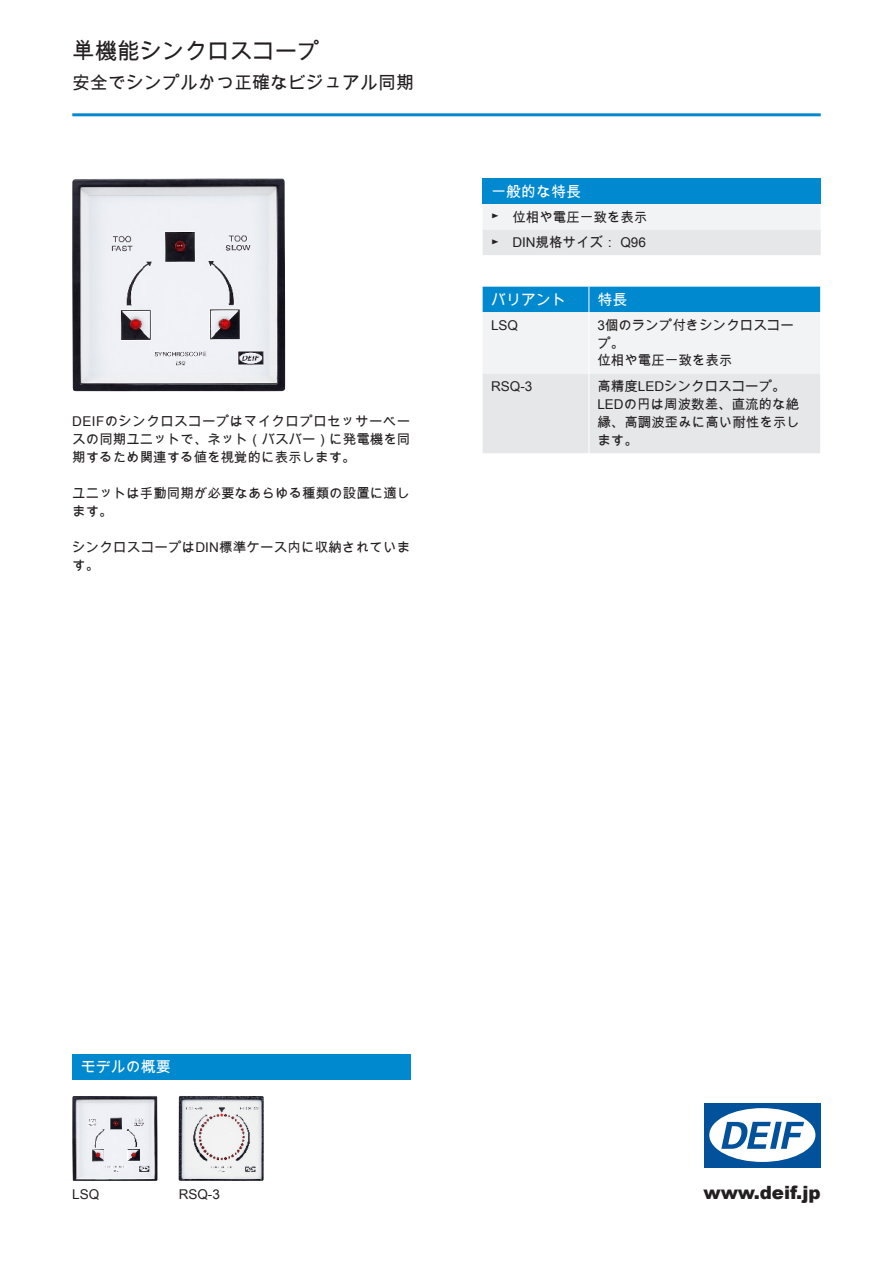
<style>
.page{position:relative;width:893px;height:1263px;background:#fff}
.page>*{position:absolute;margin:0;border:0;box-sizing:border-box;transform-origin:0 0}
.t1{font:22.5px "Arial Unicode MS";color:#231f20}
.t2{font:900 18.3px "Arial";color:#231f20}
.t3{font:18px "Arial Unicode MS";color:#231f20}
.t4{font:15px "Arial Unicode MS";color:#fff}
.t5{font:13.5px/18px "Arial Unicode MS";color:#231f20}
</style>
<div class="page">
<hr style="left:72px;top:113px;width:749px;height:3px;background:#0089cf">
<img style="left:72px;top:179px;width:213px;height:212px">
<div style="left:483px;top:179px;width:338px;height:25px;background:#0089cf"></div>
<svg style="left:483px;top:204px;width:338px;height:51px"></svg>
<svg style="left:483px;top:287px;width:338px;height:166px"></svg>
<img style="left:179px;top:1096px;width:85px;height:85px">
<div style="left:72px;top:1054px;width:338px;height:26px;background:#0089cf"></div>
<img style="left:72px;top:1096px;width:85px;height:85px">
<div style="left:704px;top:1103px;width:117px;height:64px;background:#01529a"></div>
<div style="left:709px;top:1108px;width:106px;height:54px;background:#fff;border-radius:50%"></div>
<svg style="left:721px;top:1122px;width:83px;height:27px"></svg>
<h1 class="t1" style="left:72px;top:34px;width:249px">単機能シンクロスコープ</h1>
<h3 class="t3" style="left:72px;top:70px;width:343px">安全でシンプルかつ正確なビジュアル同期</h3>
<p class="t5" style="left:72px;top:412px;width:340px;text-align:justify">DEIFのシンクロスコープはマイクロプロセッサーベースの同期ユニットで、ネット（バスバー）に発電機を同期するため関連する値を視覚的に表示します。</p>
<p class="t5" style="left:72px;top:484px;width:340px">ユニットは手動同期が必要なあらゆる種類の設置に適します。</p>
<p class="t5" style="left:72px;top:538px;width:340px">シンクロスコープはDIN標準ケース内に収納されています。</p>
<p class="t4" style="left:491px;top:181px;width:91px">一般的な特長</p>
<p class="t5" style="left:491px;top:204px;width:158px;line-height:25.5px">► 位相や電圧一致を表示► DIN規格サイズ： Q96</p>
<p class="t4" style="left:491px;top:289px;width:76px">バリアント</p>
<p class="t4" style="left:597px;top:289px;width:31px">特長</p>
<p class="t5" style="left:491px;top:315px;width:29px">LSQ</p>
<p class="t5" style="left:597px;top:315px;width:198px">3個のランプ付きシンクロスコープ。<br>位相や電圧一致を表示</p>
<p class="t5" style="left:491px;top:377px;width:43px">RSQ-3</p>
<p class="t5" style="left:597px;top:377px;width:204px">高精度LEDシンクロスコープ。<br>LEDの円は周波数差、直流的な絶縁、高調波歪みに高い耐性を示します。</p>
<p class="t4" style="left:81px;top:1056px;width:91px">モデルの概要</p>
<p class="t5" style="left:72px;top:1185px;width:29px">LSQ</p>
<p class="t5" style="left:179px;top:1185px;width:43px">RSQ-3</p>
<h2 class="t2" style="left:703px;top:1179px;width:119px">www.deif.jp</h2>
</div>
